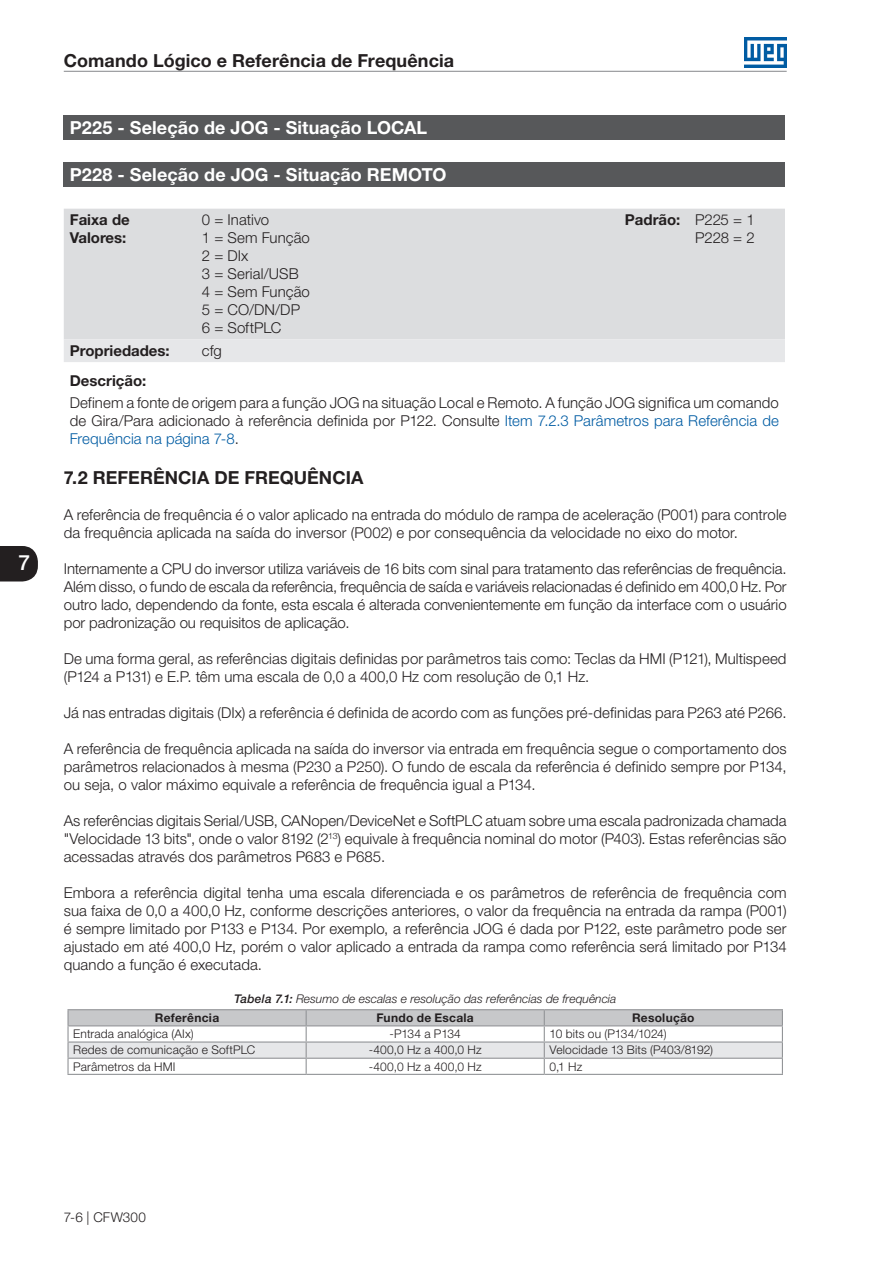
<style>
.page{position:relative;width:893px;height:1263px;background:#fff}
.page>*{position:absolute;margin:0;border:0;box-sizing:border-box;transform-origin:0 0}
.t1{font:500 21px "Helvetica Neue LT Pro";color:#fff}
._200_a_299{font:700 18px "Helvetica Neue LT Pro";letter-spacing:.005em;color:#fff}
.t2{font:700 18px "Helvetica Neue LT Pro";letter-spacing:.005em;color:#231f20}
.Texto{font:300 15px/18px "Helvetica Neue LT Pro";letter-spacing:.005em;color:#231f20;text-align:justify}
.Cabeçalho__Faixa_Pro{font:700 15px "Helvetica Neue LT Pro";color:#231f20}
.t3{font:300 13.5px "Helvetica Neue LT Pro";letter-spacing:.01em;color:#231f20}
.Miolo_-_Esquerda{font:300 12px "Helvetica Neue LT Pro";letter-spacing:.015em;color:#231f20}
.t4{font:italic 300 12px "Helvetica Neue LT Pro";color:#231f20}
.Cabeçalho_-_Centro{font:700 12px "Helvetica Neue LT Pro";letter-spacing:.02em;color:#231f20}
.Miolo_-_Centro{font:300 12px "Helvetica Neue LT Pro";letter-spacing:.01em;color:#231f20}
.Miolo_-_Centro-2{font:300 12px "Helvetica Neue LT Pro";letter-spacing:-.01em;color:#231f20}
.s1{color:#015ca3}
.s2{font-weight:500}
</style>
<div class="page">
<hr style="left:64px;top:71px;width:723px;height:1px;background:#939598">
<img style="left:744px;top:38px;width:43px;height:29px">
<svg style="left:0;top:546px;width:38px;height:35px"></svg>
<div style="left:64px;top:115px;width:721px;height:25px;background:#57585a"></div>
<div style="left:64px;top:162px;width:721px;height:25px;background:#57585a"></div>
<div style="left:64px;top:209px;width:721px;height:130px;background:#dcdddf"></div>
<div style="left:64px;top:339px;width:721px;height:23px;background:#e6e7e9"></div>
<hr style="left:67px;top:1009px;width:239px;height:1px;background:#939598">
<hr style="left:306px;top:1009px;width:238px;height:1px;background:#939598">
<hr style="left:544px;top:1009px;width:239px;height:1px;background:#939598">
<hr style="left:67px;top:1074px;width:239px;height:1px;background:#939598">
<hr style="left:306px;top:1074px;width:238px;height:1px;background:#939598">
<svg style="left:67px;top:1010px;width:716px;height:64px"></svg>
<hr style="left:544px;top:1074px;width:239px;height:1px;background:#939598">
<h1 class="t1" style="left:19px;top:550px;width:13px">7</h1>
<p class="t2" style="left:64px;top:49px;width:392px">Comando Lógico e Referência de Frequência</p>
<p class="_200_a_299" style="left:70px;top:116px;width:359px">P225 - Seleção de JOG - Situação LOCAL</p>
<p class="_200_a_299" style="left:70px;top:163px;width:378px">P228 - Seleção de JOG - Situação REMOTO</p>
<p class="Cabeçalho__Faixa_Pro" style="left:70px;top:211px;width:61px">Faixa de</p>
<p class="Cabeçalho__Faixa_Pro" style="left:70px;top:229px;width:58px">Valores:</p>
<p class="Texto" style="left:202px;top:211px;width:69px">0 = Inativo</p>
<p class="Texto" style="left:202px;top:229px;width:110px">1 = Sem Função</p>
<p class="Texto" style="left:202px;top:247px;width:48px">2 = DIx</p>
<p class="Texto" style="left:202px;top:265px;width:98px">3 = Serial/USB</p>
<p class="Texto" style="left:202px;top:283px;width:110px">4 = Sem Função</p>
<p class="Texto" style="left:202px;top:301px;width:100px">5 = CO/DN/DP</p>
<p class="Texto" style="left:202px;top:319px;width:81px">6 = SoftPLC</p>
<p class="Cabeçalho__Faixa_Pro" style="left:625px;top:211px;width:57px">Padrão:</p>
<p class="Texto" style="left:695px;top:211px;width:61px">P225 = 1<br>P228 = 2</p>
<p class="Cabeçalho__Faixa_Pro" style="left:70px;top:341px;width:101px">Propriedades:</p>
<p class="Texto" style="left:202px;top:341px;width:22px">cfg</p>
<p class="Cabeçalho__Faixa_Pro" style="left:70px;top:371px;width:78px">Descrição:</p>
<p class="Texto" style="left:70px;top:394px;width:711px">Definem a fonte de origem para a função JOG na situação Local e Remoto. A função JOG significa um comando de Gira/Para adicionado à referência definida por P122. Consulte <span class="s1">Item 7.2.3 Parâmetros para Referência de Frequência na página 7-8</span>.</p>
<p class="t2" style="left:64px;top:466px;width:301px">7.2 REFERÊNCIA DE FREQUÊNCIA</p>
<p class="Texto" style="left:64px;top:506px;width:724px">A referência de frequência é o valor aplicado na entrada do módulo de rampa de aceleração (P001) para controle</p>
<p class="Texto" style="left:64px;top:524px;width:676px">da frequência aplicada na saída do inversor (P002) e por consequência da velocidade no eixo do motor.</p>
<p class="Texto" style="left:64px;top:560px;width:724px">Internamente a CPU do inversor utiliza variáveis de 16 bits com sinal para tratamento das referências de frequência.<br>Além disso, o fundo de escala da referência, frequência de saída e variáveis relacionadas é definido em 400,0 Hz. Por outro lado, dependendo da fonte, esta escala é alterada convenientemente em função da interface com o usuário por padronização ou requisitos de aplicação.</p>
<p class="Texto" style="left:64px;top:650px;width:724px">De uma forma geral, as referências digitais definidas por parâmetros tais como: Teclas da HMI (P121), Multispeed</p>
<p class="Texto" style="left:64px;top:668px;width:527px">(P124 a P131) e E.P. têm uma escala de 0,0 a 400,0 Hz com resolução de 0,1 Hz.</p>
<p class="Texto" style="left:64px;top:704px;width:724px">Já nas entradas digitais (DIx) a referência é definida de acordo com as funções pré-definidas para P263 até P266.</p>
<p class="Texto" style="left:64px;top:740px;width:724px">A referência de frequência aplicada na saída do inversor via entrada em frequência segue o comportamento dos</p>
<p class="Texto" style="left:64px;top:758px;width:724px">parâmetros relacionados à mesma (P230 a P250). O fundo de escala da referência é definido sempre por P134,</p>
<p class="Texto" style="left:64px;top:776px;width:473px">ou seja, o valor máximo equivale a referência de frequência igual a P134.</p>
<p class="Texto" style="left:64px;top:812px;width:724px">As referências digitais Serial/USB, CANopen/DeviceNet e SoftPLC atuam sobre uma escala padronizada chamada</p>
<p class="Texto" style="left:64px;top:830px;width:724px">"Velocidade 13 bits", onde o valor 8192 (2<sup>13</sup>) equivale à frequência nominal do motor (P403). Estas referências são</p>
<p class="Texto" style="left:64px;top:848px;width:323px">acessadas através dos parâmetros P683 e P685.</p>
<p class="Texto" style="left:64px;top:884px;width:724px">Embora a referência digital tenha uma escala diferenciada e os parâmetros de referência de frequência com sua faixa de 0,0 a 400,0 Hz, conforme descrições anteriores, o valor da frequência na entrada da rampa (P001) é sempre limitado por P133 e P134. Por exemplo, a referência JOG é dada por P122, este parâmetro pode ser ajustado em até 400,0 Hz, porém o valor aplicado a entrada da rampa como referência será limitado por P134 quando a função é executada.</p>
<p class="t4" style="left:234px;top:991px;width:384px"><span class="s2">Tabela 7.1:</span> Resumo de escalas e resolução das referências de frequência</p>
<p class="Cabeçalho_-_Centro" style="left:155px;top:1010px;width:66px">Referência</p>
<p class="Cabeçalho_-_Centro" style="left:377px;top:1010px;width:99px">Fundo de Escala</p>
<p class="Cabeçalho_-_Centro" style="left:632px;top:1010px;width:64px">Resolução</p>
<p class="Miolo_-_Esquerda" style="left:73px;top:1027px;width:122px">Entrada analógica (AIx)</p>
<p class="Miolo_-_Centro-2" style="left:389px;top:1027px;width:73px">-P134 a P134</p>
<p class="Miolo_-_Esquerda" style="left:550px;top:1027px;width:119px">10 bits ou (P134/1024)</p>
<p class="Miolo_-_Esquerda" style="left:73px;top:1043px;width:184px">Redes de comunicação e SoftPLC</p>
<p class="Miolo_-_Centro" style="left:369px;top:1043px;width:114px">-400,0 Hz a 400,0 Hz</p>
<p class="Miolo_-_Esquerda" style="left:550px;top:1043px;width:165px">Velocidade 13 Bits (P403/8192)</p>
<p class="Miolo_-_Esquerda" style="left:73px;top:1059px;width:104px">Parâmetros da HMI</p>
<p class="Miolo_-_Centro" style="left:369px;top:1059px;width:114px">-400,0 Hz a 400,0 Hz</p>
<p class="Miolo_-_Esquerda" style="left:550px;top:1059px;width:34px">0,1 Hz</p>
<p class="t3" style="left:64px;top:1208px;width:84px">7-6 | CFW300</p>
</div>
